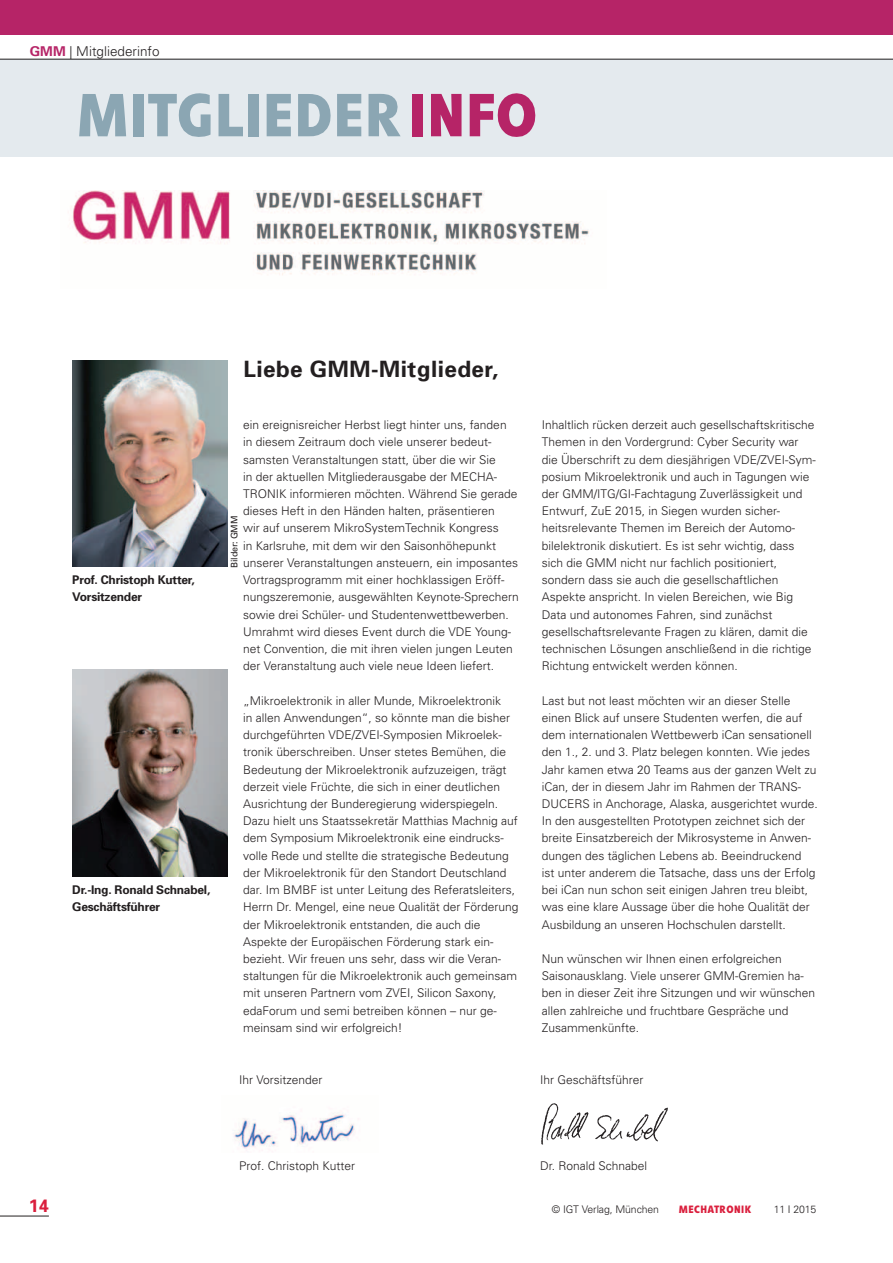
<style>
.page{position:relative;width:893px;height:1263px;background:#fff}
.page>*{position:absolute;margin:0;border:0;box-sizing:border-box;transform-origin:0 0}
.t1{font:700 60px "Evo BQ";letter-spacing:.015em;color:#8ba6b3}
.t2{font:700 22.5px "Univers";letter-spacing:.02em;color:#231f20}
.t3{font:700 18px "Univers";color:#da1f3d}
.t4{font:300 13.5px "Univers";color:#231f20}
.t5{font:300 12px/17.2px "Univers";color:#231f20}
.t6{font:700 12px/17.2px "Univers";letter-spacing:-.02em;color:#231f20}
.t7{font:300 10.5px "Univers";letter-spacing:-.01em;color:#231f20}
.t8{font:700 10.5px "Evo BQ";letter-spacing:.05em;color:#da1f3d}
.t9{font:9px "Univers";letter-spacing:-.02em;color:#231f20}
.s1{font-weight:700;color:#b62467}
.s2{font-size:17.85px}
.s3{color:#b62467}
.s4{font-weight:400}
</style>
<div class="page">
<hr style="left:0;top:1216px;width:49px;height:1px;background:#231f20">
<hr style="left:0;top:59px;width:893px;height:1px;background:#231f20">
<div style="left:0;top:0;width:893px;height:34px;background:#b62467"></div>
<div style="left:0;top:60px;width:893px;height:97px;background:#e4eaee"></div>
<img style="left:72px;top:190px;width:517px;height:85px">
<img style="left:72px;top:669px;width:156px;height:207px">
<img style="left:541px;top:1103px;width:127px;height:42px">
<img style="left:72px;top:360px;width:156px;height:207px">
<img style="left:234px;top:1113px;width:121px;height:38px">
<p class="t4" style="left:30px;top:43px;width:131px"><span class="s1">GMM</span> <span class="s2">|</span> Mitgliederinfo</p>
<h1 class="t1" style="left:77px;top:78px;width:462px">MITGLIEDER<span class="s3">INFO</span></h1>
<p class="t6" style="left:72px;top:571px;width:124px">Prof. Christoph Kutter,<br>Vorsitzender</p>
<p class="t6" style="left:72px;top:881px;width:140px">Dr.-Ing. Ronald Schnabel,<br>Geschäftsführer</p>
<h2 class="t2" style="left:243px;top:355px;width:256px">Liebe GMM-Mitglieder,</h2>
<p class="t5" style="left:243px;top:416px;width:277px">ein ereignisreicher Herbst liegt hinter uns, fanden in diesem Zeitraum doch viele unserer bedeut&shy;samsten Veranstaltungen statt, über die wir Sie<br>in der aktuellen Mitgliederausgabe der MECHA-TRONIK informieren möchten. Während Sie gerade dieses Heft in den Händen halten, präsentieren<br>wir auf unserem MikroSystemTechnik Kongress<br>in Karlsruhe, mit dem wir den Saisonhöhepunkt unserer Veranstaltungen ansteuern, ein imposantes Vortragsprogramm mit einer hochklassigen Eröff&shy;nungszeremonie, ausgewählten Keynote-Sprechern sowie drei Schüler- und Studentenwettbewerben.<br>Umrahmt wird dieses Event durch die VDE Young&shy;net Convention, die mit ihren vielen jungen Leuten der Veranstaltung auch viele neue Ideen liefert.</p>
<p class="t5" style="left:243px;top:691px;width:277px">„Mikroelektronik in aller Munde, Mikroelektronik<br>in allen Anwendungen“, so könnte man die bisher durchgeführten VDE/ZVEI-Symposien Mikroelek&shy;tronik überschreiben. Unser stetes Bemühen, die Bedeutung der Mikroelektronik aufzuzeigen, trägt derzeit viele Früchte, die sich in einer deutlichen Ausrichtung der Bunderegierung widerspiegeln.<br>Dazu hielt uns Staatssekretär Matthias Machnig auf dem Symposium Mikroelektronik eine eindrucks&shy;volle Rede und stellte die strategische Bedeutung der Mikroelektronik für den Standort Deutschland dar. Im BMBF ist unter Leitung des Referatsleiters, Herrn Dr. Mengel, eine neue Qualität der Förderung der Mikroelektronik entstanden, die auch die Aspekte der Europäischen Förderung stark ein&shy;bezieht. Wir freuen uns sehr, dass wir die Veran&shy;staltungen für die Mikroelektronik auch gemeinsam mit unseren Partnern vom ZVEI, Silicon Saxony, edaForum und semi betreiben können – nur ge&shy;meinsam sind wir erfolgreich!</p>
<p class="t9" style="left:229px;top:568px;width:54px;rotate:-90deg">Bilder: GMM</p>
<p class="t5" style="left:239px;top:1070px;width:85px">Ihr Vorsitzender</p>
<p class="t5" style="left:542px;top:416px;width:276px">Inhaltlich rücken derzeit auch gesellschaftskritische Themen in den Vordergrund: Cyber Security war die Überschrift zu dem diesjährigen VDE/ZVEI-Sym&shy;posium Mikroelektronik und auch in Tagungen wie der GMM/ITG/GI-Fachtagung Zuverlässigkeit und Entwurf, ZuE 2015, in Siegen wurden sicher&shy;heitsrelevante Themen im Bereich der Automo&shy;bilelektronik diskutiert. Es ist sehr wichtig, dass sich die GMM nicht nur fachlich positioniert, sondern dass sie auch die gesellschaftlichen Aspekte anspricht. In vielen Bereichen, wie Big Data und autonomes Fahren, sind zunächst gesellschaftsrelevante Fragen zu klären, damit die technischen Lösungen anschließend in die richtige Richtung entwickelt werden können.</p>
<p class="t5" style="left:542px;top:691px;width:278px">Last but not least möchten wir an dieser Stelle einen Blick auf unsere Studenten werfen, die auf dem internationalen Wettbewerb iCan sensationell den 1., 2. und 3. Platz belegen konnten. Wie jedes Jahr kamen etwa 20 Teams aus der ganzen Welt zu iCan, der in diesem Jahr im Rahmen der TRANS-DUCERS in Anchorage, Alaska, ausgerichtet wurde.<br>In den ausgestellten Prototypen zeichnet sich der breite Einsatzbereich der Mikrosysteme in Anwen&shy;dungen des täglichen Lebens ab. Beeindruckend<br>ist unter anderem die Tatsache, dass uns der Erfolg bei iCan nun schon seit einigen Jahren treu bleibt, was eine klare Aussage über die hohe Qualität der Ausbildung an unseren Hochschulen darstellt.</p>
<p class="t5" style="left:542px;top:950px;width:275px">Nun wünschen wir Ihnen einen erfolgreichen Saisonausklang. Viele unserer GMM-Gremien ha&shy;ben in dieser Zeit ihre Sitzungen und wir wünschen allen zahlreiche und fruchtbare Gespräche und Zusammenkünfte.</p>
<p class="t5" style="left:540px;top:1070px;width:105px">Ihr Geschäftsführer</p>
<h3 class="t3" style="left:29px;top:1194px;width:22px">14</h3>
<p class="t5" style="left:239px;top:1156px;width:118px">Prof. Christoph Kutter</p>
<p class="t5" style="left:540px;top:1156px;width:109px">Dr. Ronald Schnabel</p>
<p class="t7" style="left:552px;top:1202px;width:109px">© IGT Verlag, München</p>
<p class="t8" style="left:679px;top:1202px;width:74px">MECHATRONIK</p>
<p class="t7" style="left:774px;top:1202px;width:44px">11 <span class="s4">|</span> 2015</p>
</div>
